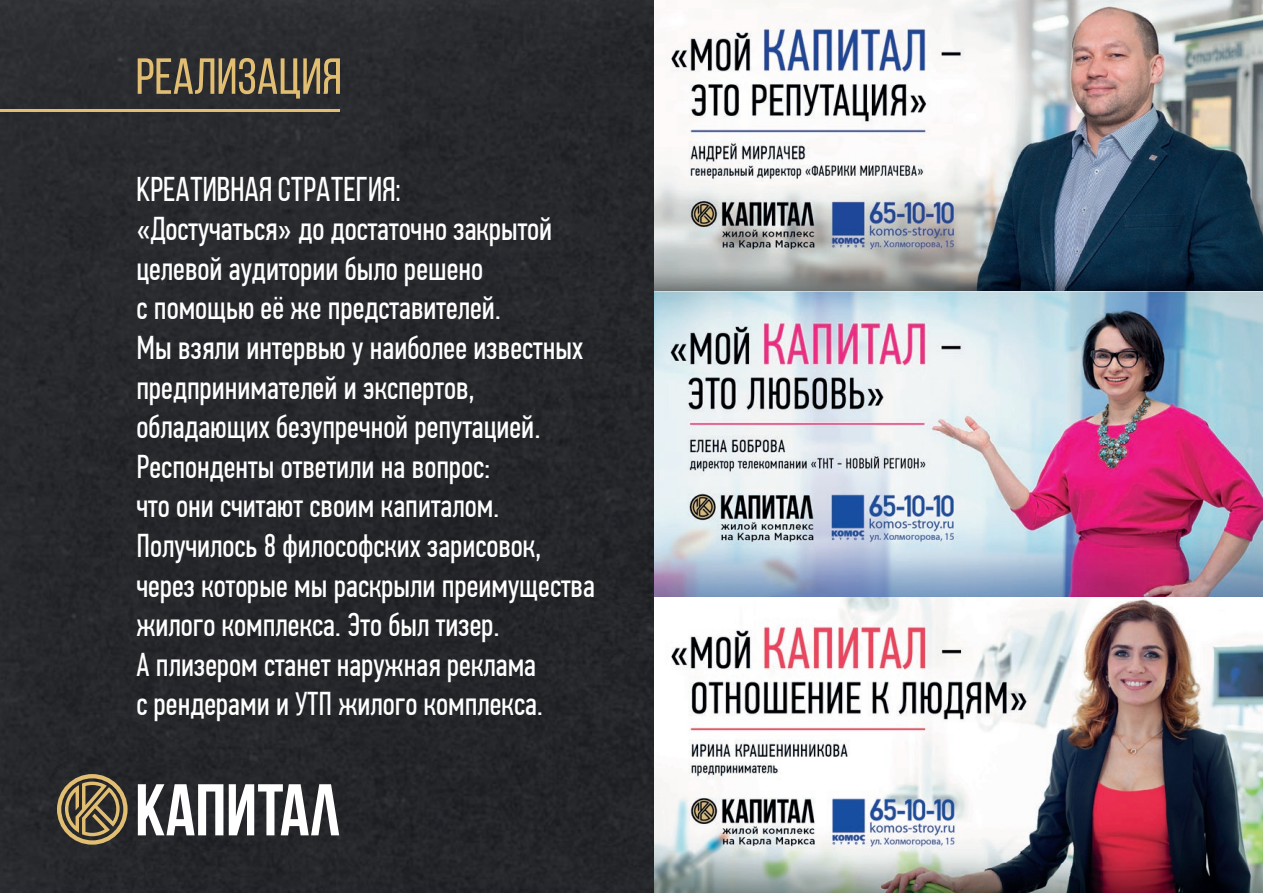
<style>
.page{position:relative;width:1263px;height:893px;background:#fff}
.page>*{position:absolute;margin:0;border:0;box-sizing:border-box;transform-origin:0 0}
.t1{font:50.7px "Bebas Neue";color:#e1be72}
.t2{font:34.35px "Bebas Neue";color:#fff}
.t3{font:33px/39.6px "PF Din Text Comp Pro";color:#fff}
</style>
<div class="page">
<div style="left:0;top:0;width:654px;height:893px;background:#27282c"></div>
<svg style="left:138px;top:784px;width:85px;height:51px"></svg>
<svg style="left:229px;top:784px;width:110px;height:51px"></svg>
<svg style="left:57px;top:774px;width:71px;height:71px"></svg>
<hr style="left:0;top:109px;width:340px;height:2px;background:#e1be72">
<img style="left:654px;top:305px;width:609px;height:588px">
<img style="left:654px;top:0;width:609px;height:305px">
<h1 class="t1" style="left:136px;top:49px;width:208px">реализация</h1>
<p class="t2" style="left:136px;top:170px;width:266px">креативная стратегия:</p>
<p class="t3" style="left:136px;top:209px;width:460px">«Достучаться» до достаточно закрытой целевой аудитории было решено<br>с помощью её же представителей.<br>Мы взяли интервью у наиболее известных предпринимателей и экспертов, обладающих безупречной репутацией.<br>Респонденты ответили на вопрос:<br>что они считают своим капиталом.<br>Получилось 8 философских зарисовок, через которые мы раскрыли преимущества жилого комплекса. Это был тизер.<br>А плизером станет наружная реклама<br>с рендерами и УТП жилого комплекса.</p>
</div>
